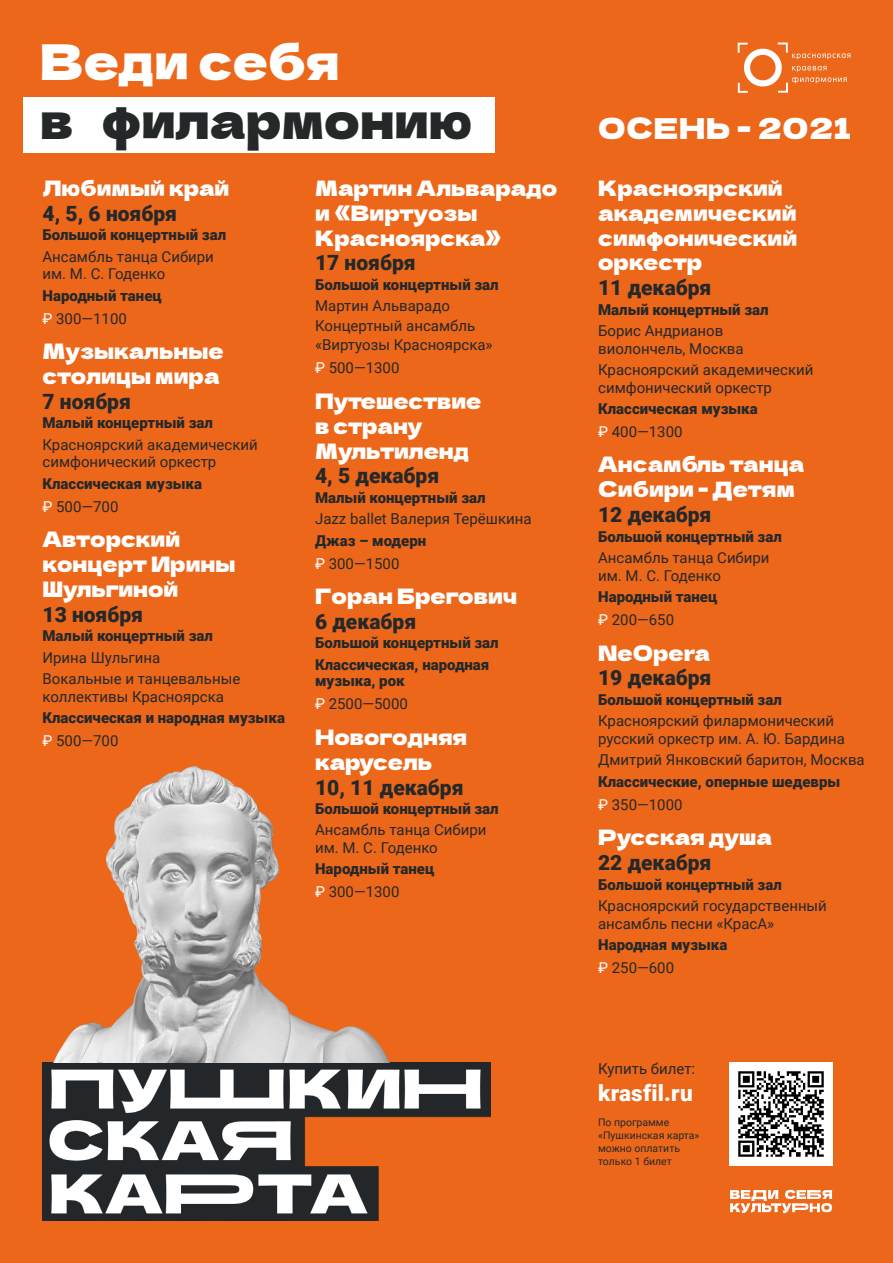
<style>
.page{position:relative;width:893px;height:1263px;background:#ec671a}
.page>*{position:absolute;margin:0;border:0;box-sizing:border-box;transform-origin:0 0}
.t1{font:48.6px "Dela Gothic One";color:#252829}
.t2{font:48.6px "Dela Gothic One";color:#fff}
.t3{font:28.35px "Dela Gothic One";letter-spacing:.025em;color:#fff}
.t4{font:900 22.5px "Roboto";letter-spacing:.01em;color:#fff}
.t5{font:21px/24.9px "Dela Gothic One";color:#fff}
.t6{font:900 21px "Roboto";color:#252829}
.t7{font:15px/17.7px "Roboto";color:#252829}
.t8{font:900 15px/23.1px "Roboto";color:#252829}
.t9{font:10.5px/12.9px "Roboto";color:#252829}
.s1{font-weight:400;color:#fff}
.s2{font-weight:400}
.s3{color:#fff}
</style>
<div class="page">
<svg style="left:738px;top:43px;width:112px;height:50px"></svg>
<img style="left:43px;top:1063px;width:447px;height:157px">
<div style="left:23px;top:97px;width:471px;height:56px;background:#fff"></div>
<img style="left:53px;top:766px;width:336px;height:297px">
<svg style="left:730px;top:1190px;width:102px;height:23px"></svg>
<img style="left:730px;top:1063px;width:102px;height:102px">
<h1 class="t2" style="left:40px;top:24px;width:301px">Веди себя</h1>
<h1 class="t1" style="left:40px;top:83px;width:434px">в филармонию</h1>
<h2 class="t3" style="left:598px;top:106px;width:254px">ОСЕНЬ - 2021</h2>
<h3 class="t5" style="left:43px;top:174px;width:188px">Любимый край</h3>
<h3 class="t6" style="left:43px;top:198px;width:136px">4, 5, 6 ноября</h3>
<p class="t8" style="left:43px;top:223px;width:185px">Большой концертный зал</p>
<p class="t7" style="left:43px;top:247px;width:173px">Ансамбль танца Сибири им. М. С. Годенко</p>
<p class="t8" style="left:43px;top:283px;width:121px">Народный танец <span class="s1">₽</span> <span class="s2">300—1100</span></p>
<h3 class="t5" style="left:43px;top:338px;width:183px">Музыкальные столицы мира</h3>
<h3 class="t6" style="left:43px;top:387px;width:90px">7 ноября</h3>
<p class="t8" style="left:43px;top:411px;width:172px">Малый концертный зал</p>
<p class="t7" style="left:43px;top:435px;width:217px">Красноярский академический симфонический оркестр</p>
<p class="t8" style="left:43px;top:471px;width:161px">Классическая музыка <span class="s1">₽</span> <span class="s2">500—700</span></p>
<h3 class="t5" style="left:43px;top:526px;width:194px">Авторский концерт Ирины<br>Шульгиной</h3>
<h3 class="t6" style="left:43px;top:600px;width:102px">13 ноября</h3>
<p class="t8" style="left:43px;top:624px;width:172px">Малый концертный зал</p>
<p class="t7" style="left:43px;top:646px;width:199px;line-height:21.3px">Ирина Шульгина<br>Вокальные и танцевальные</p>
<p class="t7" style="left:43px;top:687px;width:183px">коллективы Красноярска</p>
<p class="t8" style="left:43px;top:705px;width:244px">Классическая и народная музыка <span class="s1">₽</span> <span class="s2">500—700</span></p>
<h3 class="t5" style="left:598px;top:174px;width:201px">Красноярский академический симфонический оркестр</h3>
<h3 class="t6" style="left:598px;top:273px;width:115px">11 декабря</h3>
<p class="t8" style="left:598px;top:297px;width:172px">Малый концертный зал</p>
<p class="t7" style="left:598px;top:321px;width:147px">Борис Андрианов виолончель, Москва</p>
<p class="t7" style="left:598px;top:360px;width:217px">Красноярский академический симфонический оркестр</p>
<p class="t8" style="left:598px;top:396px;width:161px">Классическая музыка <span class="s1">₽</span> <span class="s2">400—1300</span></p>
<h3 class="t5" style="left:598px;top:451px;width:208px">Ансамбль танца<br>Сибири - Детям</h3>
<h3 class="t6" style="left:598px;top:500px;width:115px">12 декабря</h3>
<p class="t8" style="left:598px;top:524px;width:185px">Большой концертный зал</p>
<p class="t7" style="left:598px;top:548px;width:173px">Ансамбль танца Сибири им. М. С. Годенко</p>
<p class="t8" style="left:598px;top:584px;width:121px">Народный танец <span class="s1">₽</span> <span class="s2">200—650</span></p>
<h3 class="t5" style="left:598px;top:639px;width:113px">NeOpera</h3>
<h3 class="t6" style="left:598px;top:663px;width:115px">19 декабря</h3>
<p class="t8" style="left:598px;top:687px;width:185px">Большой концертный зал</p>
<p class="t7" style="left:598px;top:711px;width:248px">Красноярский филармонический русский оркестр им. А. Ю. Бардина</p>
<p class="t7" style="left:598px;top:750px;width:268px">Дмитрий Янковский баритон, Москва</p>
<p class="t8" style="left:598px;top:769px;width:244px">Классические, оперные шедевры <span class="s1">₽</span> <span class="s2">350—1000</span></p>
<h3 class="t5" style="left:598px;top:824px;width:175px">Русская душа</h3>
<h3 class="t6" style="left:598px;top:848px;width:115px">22 декабря</h3>
<p class="t8" style="left:598px;top:872px;width:185px">Большой концертный зал</p>
<p class="t7" style="left:598px;top:896px;width:230px">Красноярский государственный ансамбль песни «КрасА»</p>
<p class="t8" style="left:598px;top:932px;width:131px">Народная музыка <span class="s1">₽</span> <span class="s2">250—600</span></p>
<h3 class="t5" style="left:315px;top:174px;width:244px">Мартин Альварадо и «Виртуозы<br>Красноярска»</h3>
<h3 class="t6" style="left:315px;top:248px;width:102px">17 ноября</h3>
<p class="t8" style="left:315px;top:272px;width:185px">Большой концертный зал</p>
<p class="t7" style="left:315px;top:296px;width:179px;line-height:19.5px">Мартин Альварадо<br>Концертный ансамбль «Виртуозы Красноярска»</p>
<p class="t7" style="left:315px;top:359px;width:86px"><span class="s3">₽</span> 500—1300</p>
<h3 class="t5" style="left:315px;top:387px;width:168px">Путешествие в страну<br>Мультиленд</h3>
<h3 class="t6" style="left:315px;top:461px;width:126px">4, 5 декабря</h3>
<p class="t8" style="left:315px;top:485px;width:172px">Малый концертный зал</p>
<p class="t7" style="left:315px;top:509px;width:218px">Jazz ballet Валерия Терёшкина</p>
<p class="t8" style="left:315px;top:528px;width:113px">Джаз – модерн <span class="s1">₽</span> <span class="s2">300—1500</span></p>
<h3 class="t5" style="left:315px;top:582px;width:204px">Горан Брегович</h3>
<h3 class="t6" style="left:315px;top:607px;width:103px">6 декабря</h3>
<p class="t8" style="left:315px;top:632px;width:185px;line-height:21.3px">Большой концертный зал<br>Классическая, народная</p>
<p class="t8" style="left:315px;top:669px;width:94px">музыка, рок <span class="s1">₽</span> <span class="s2">2500—5000</span></p>
<h3 class="t5" style="left:315px;top:723px;width:154px">Новогодняя карусель</h3>
<h3 class="t6" style="left:315px;top:772px;width:150px">10, 11 декабря</h3>
<p class="t8" style="left:315px;top:796px;width:185px">Большой концертный зал</p>
<p class="t7" style="left:315px;top:820px;width:173px">Ансамбль танца Сибири им. М. С. Годенко</p>
<p class="t8" style="left:315px;top:857px;width:121px">Народный танец <span class="s1">₽</span> <span class="s2">300—1300</span></p>
<p class="t7" style="left:598px;top:1059px;width:99px">Купить билет:</p>
<h3 class="t4" style="left:598px;top:1077px;width:96px">krasfil.ru</h3>
<p class="t9" style="left:598px;top:1115px;width:103px">По программе «Пушкинская карта» можно оплатить только 1 билет</p>
</div>
